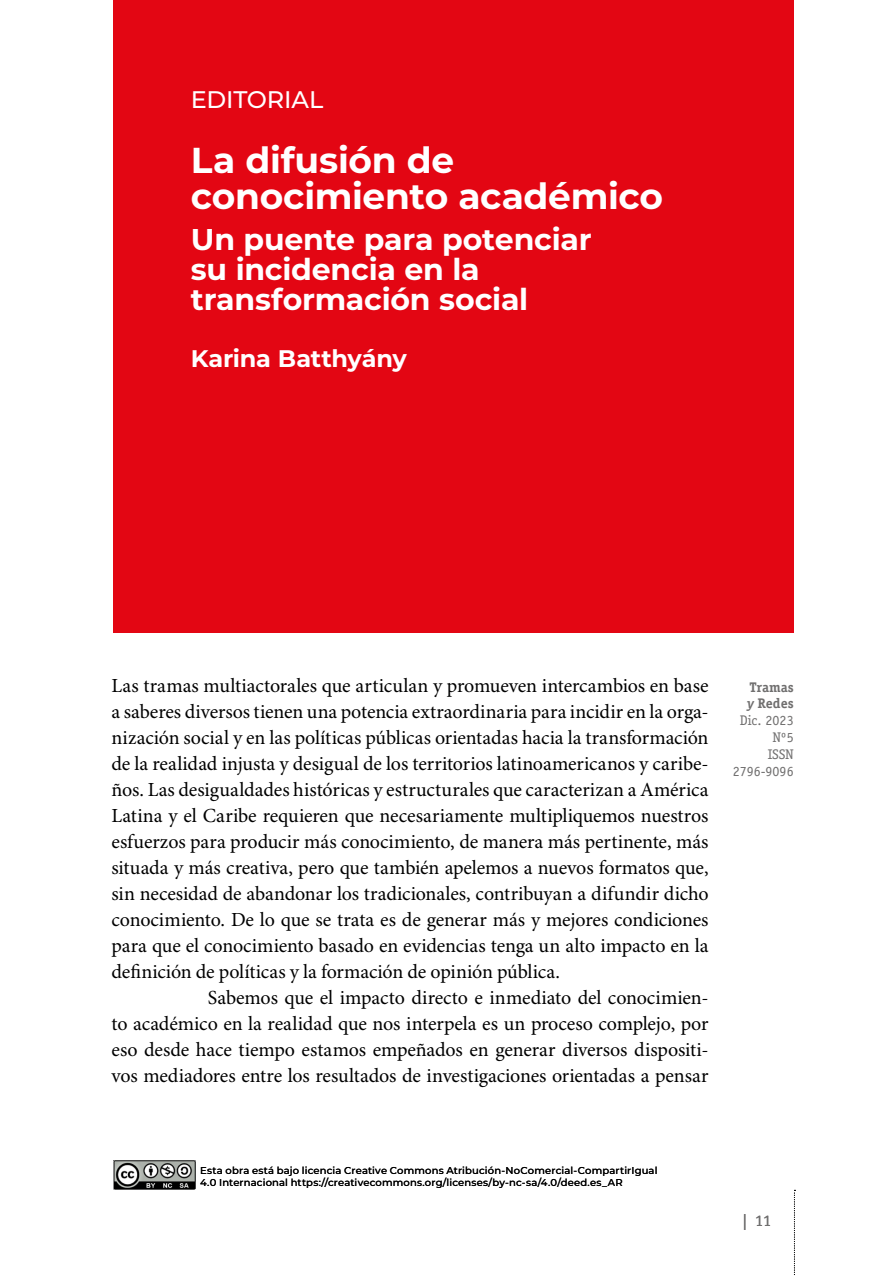
<style>
.page{position:relative;width:879px;height:1276px;background:#fff}
.page>*{position:absolute;margin:0;border:0;box-sizing:border-box;transform-origin:0 0}
.t1{font:700 36px/36px "Montserrat";letter-spacing:-.01em;color:#fff}
.t2{font:700 30px/30px "Montserrat";letter-spacing:-.005em;color:#fff}
.t3{font:700 24px "Montserrat";letter-spacing:-.01em;color:#fff}
.t4{font:500 24px "Montserrat";letter-spacing:-.005em;color:#fff}
.t5{font:20px "Minion Pro";letter-spacing:-.005em;color:#000}
.t6{font:16px "Officina Serif Std";color:#706f6f}
.t7{font:14px/16.8px "Officina Serif Std";color:#706f6f;text-align:right}
.t8{font:500 10px/12px "Montserrat";letter-spacing:.015em;color:#000}
.s1{font-weight:700}
.s2{font-weight:700;font-style:italic}
</style>
<div class="page">
<img style="left:113px;top:1160px;width:83px;height:29px">
<div style="left:113px;top:0;width:680px;height:632px;background:#e30613"></div>
<svg style="left:794px;top:1189px;width:1px;height:86px"></svg>
<p class="t4" style="left:191px;top:83px;width:134px">EDITORIAL</p>
<h1 class="t1" style="left:191px;top:140px;width:474px">La difusión de conocimiento académico</h1>
<h2 class="t2" style="left:191px;top:223px;width:402px">Un puente para potenciar su incidencia en la transformación social</h2>
<p class="t3" style="left:191px;top:341px;width:217px">Karina Batthyány</p>
<p class="t5" style="left:111px;top:674px;width:598px">Las tramas multiactorales que articulan y promueven intercambios en base</p>
<p class="t5" style="left:111px;top:700px;width:598px">a saberes diversos tienen una potencia extraordinaria para incidir en la orga-</p>
<p class="t5" style="left:111px;top:726px;width:598px">nización social y en las políticas públicas orientadas hacia la transformación</p>
<p class="t5" style="left:111px;top:752px;width:598px">de la realidad injusta y desigual de los territorios latinoamericanos y caribe-</p>
<p class="t5" style="left:111px;top:778px;width:598px">ños. Las desigualdades históricas y estructurales que caracterizan a América</p>
<p class="t5" style="left:111px;top:804px;width:598px">Latina y el Caribe requieren que necesariamente multipliquemos nuestros</p>
<p class="t5" style="left:111px;top:830px;width:598px">esfuerzos para producir más conocimiento, de manera más pertinente, más</p>
<p class="t5" style="left:111px;top:856px;width:598px">situada y más creativa, pero que también apelemos a nuevos formatos que,</p>
<p class="t5" style="left:111px;top:882px;width:598px">sin necesidad de abandonar los tradicionales, contribuyan a difundir dicho</p>
<p class="t5" style="left:111px;top:908px;width:598px">conocimiento. De lo que se trata es de generar más y mejores condiciones</p>
<p class="t5" style="left:111px;top:934px;width:598px">para que el conocimiento basado en evidencias tenga un alto impacto en la</p>
<p class="t5" style="left:111px;top:960px;width:450px">definición de políticas y la formación de opinión pública.</p>
<p class="t5" style="left:208px;top:986px;width:502px">Sabemos que el impacto directo e inmediato del conocimien-</p>
<p class="t5" style="left:111px;top:1012px;width:598px">to académico en la realidad que nos interpela es un proceso complejo, por</p>
<p class="t5" style="left:111px;top:1038px;width:598px">eso desde hace tiempo estamos empeñados en generar diversos dispositi-</p>
<p class="t5" style="left:111px;top:1064px;width:598px">vos mediadores entre los resultados de investigaciones orientadas a pensar</p>
<p class="t7" style="left:733px;top:678px;width:62px"><span class="s1">Tramas<br></span><span class="s2">y</span> <span class="s1">Redes<br></span>Dic. 2023<br>Nº5<br>ISSN<br>2796-9096</p>
<p class="t8" style="left:200px;top:1163px;width:459px">Esta obra está bajo licencia Creative Commons Atribución-NoComercial-CompartirIgual<br>4.0 Internacional https://creativecommons.org/licenses/by-nc-sa/4.0/deed.es_AR</p>
<p class="t6" style="left:742px;top:1210px;width:30px">| 11</p>
</div>
